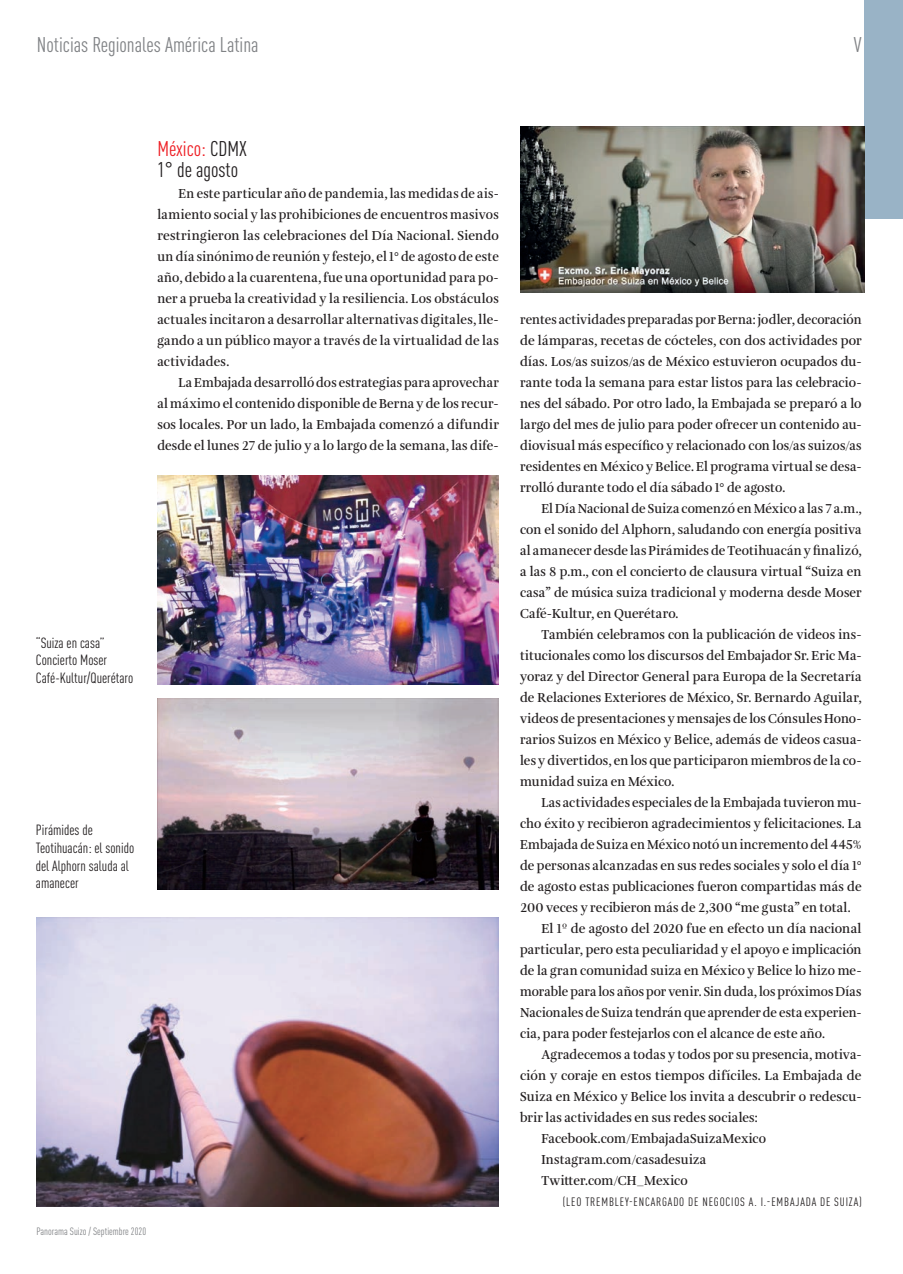
<style>
.page{position:relative;width:903px;height:1274px;background:#fff}
.page>*{position:absolute;margin:0;border:0;box-sizing:border-box;transform-origin:0 0}
.t1{font:condensed 21px "DINOT";color:#808285}
.t2{font:condensed 21px/21px "DINOT";color:#231f20}
.t3{font:condensed 14.7px/17.5px "DINOT";color:#231f20}
.t4{font:600 13.5px/21px "Amalia Pro";letter-spacing:.01em;color:#231f20;text-align:justify;scale:.94 1}
.t5{font:600 13.5px/21px "Amalia Pro";letter-spacing:.01em;color:#231f20;text-align:justify;scale:.95 1}
.t6{font:600 13.5px/21px "Amalia Pro";letter-spacing:.01em;color:#231f20;text-align:justify;scale:.93 1}
.t7{font:600 13.5px "Amalia Pro";letter-spacing:.01em;color:#231f20;scale:.96 1}
.t8{font:600 13.5px "Amalia Pro";letter-spacing:.01em;color:#231f20}
.t9{font:condensed 12px "DINOT";letter-spacing:.07em;color:#231f20}
.t10{font:condensed 10.5px "DINOT";color:#808285}
.s1{color:#ee1d23}
</style>
<div class="page">
<div style="left:863px;top:0;width:40px;height:219px;background:#99b3c6"></div>
<img style="left:520px;top:127px;width:344px;height:166px">
<img style="left:36px;top:917px;width:463px;height:289px">
<img style="left:157px;top:698px;width:342px;height:191px">
<img style="left:157px;top:475px;width:342px;height:209px">
<h1 class="t1" style="left:37px;top:33px;width:223px">Noticias Regionales América Latina</h1>
<h1 class="t1" style="left:853px;top:33px;width:9px">V</h1>
<h1 class="t2" style="left:157px;top:138px;width:91px"><span class="s1">México:</span> CDMX<br>1° de agosto</h1>
<p class="t6" style="left:157px;top:183px;width:369px;text-indent:21px">En este particular año de pandemia, las medidas de ais&shy;lamiento social y las prohibiciones de encuentros masivos restringieron las celebraciones del Día Nacional. Siendo un día sinónimo de reunión y festejo, el 1° de agosto de este año, debido a la cuarentena, fue una oportunidad para po&shy;ner a prueba la creatividad y la resiliencia. Los obstáculos actuales incitaron a desarrollar alternativas digitales, lle&shy;gando a un público mayor a través de la virtualidad de las actividades.</p>
<p class="t4" style="left:157px;top:372px;width:365px;text-indent:21px">La Embajada desarrolló dos estrategias para aprovechar al máximo el contenido disponible de Berna y de los recur&shy;sos locales. Por un lado, la Embajada comenzó a difundir desde el lunes 27 de julio y a lo largo de la semana, las dife-</p>
<p class="t3" style="left:36px;top:634px;width:99px">“Suiza en casa”<br>Concierto Moser<br>Café-Kultur/Querétaro</p>
<p class="t3" style="left:36px;top:821px;width:100px">Pirámides de<br>Teotihuacán: el sonido del Alphorn saluda al amanecer</p>
<p class="t10" style="left:36px;top:1225px;width:111px">Panorama Suizo / Septiembre 2020</p>
<p class="t4" style="left:520px;top:309px;width:365px">rentes actividades preparadas por Berna: jodler, decoración de lámparas, recetas de cócteles, con dos actividades por días. Los/as suizos/as de México estuvieron ocupados du&shy;rante toda la semana para estar listos para las celebracio&shy;nes del sábado. Por otro lado, la Embajada se preparó a lo largo del mes de julio para poder ofrecer un contenido au&shy;diovisual más específico y relacionado con los/as suizos/as residentes en México y Belice. El programa virtual se desa&shy;rrolló durante todo el día sábado 1° de agosto.</p>
<p class="t4" style="left:520px;top:498px;width:365px;text-indent:21px">El Día Nacional de Suiza comenzó en México a las 7 a.m., con el sonido del Alphorn, saludando con energía positiva al amanecer desde las Pirámides de Teotihuacán y finalizó, a las 8 p.m., con el concierto de clausura virtual “Suiza en casa” de música suiza tradicional y moderna desde Moser Café-Kultur, en Querétaro.</p>
<p class="t5" style="left:520px;top:624px;width:361px;text-indent:21px">También celebramos con la publicación de videos ins&shy;titucionales como los discursos del Embajador Sr. Eric Ma&shy;yoraz y del Director General para Europa de la Secretaría de Relaciones Exteriores de México, Sr. Bernardo Aguilar, videos de presentaciones y mensajes de los Cónsules Hono&shy;rarios Suizos en México y Belice, además de videos casua&shy;les y divertidos, en los que participaron miembros de la co&shy;munidad suiza en México.</p>
<p class="t5" style="left:541px;top:792px;width:338px">Las actividades especiales de la Embajada tuvieron mu-</p>
<p class="t5" style="left:520px;top:813px;width:361px">cho éxito y recibieron agradecimientos y felicitaciones. La</p>
<p class="t4" style="left:520px;top:834px;width:365px">Embajada de Suiza en México notó un incremento del 445%</p>
<p class="t5" style="left:520px;top:855px;width:361px">de personas alcanzadas en sus redes sociales y solo el día 1°</p>
<p class="t7" style="left:520px;top:878px;width:357px">de agosto estas publicaciones fueron compartidas más de</p>
<p class="t5" style="left:520px;top:897px;width:349px">200 veces y recibieron más de 2,300 “me gusta” en total.</p>
<p class="t8" style="left:541px;top:920px;width:322px">El 1º de agosto del 2020 fue en efecto un día nacional</p>
<p class="t5" style="left:520px;top:939px;width:361px">particular, pero esta peculiaridad y el apoyo e implicación</p>
<p class="t5" style="left:520px;top:960px;width:361px">de la gran comunidad suiza en México y Belice lo hizo me-</p>
<p class="t4" style="left:520px;top:981px;width:365px">morable para los años por venir. Sin duda, los próximos Días</p>
<p class="t4" style="left:520px;top:1002px;width:365px">Nacionales de Suiza tendrán que aprender de esta experien-</p>
<p class="t5" style="left:520px;top:1023px;width:322px">cia, para poder festejarlos con el alcance de este año.</p>
<p class="t5" style="left:541px;top:1044px;width:338px">Agradecemos a todas y todos por su presencia, motiva-</p>
<p class="t8" style="left:520px;top:1067px;width:343px">ción y coraje en estos tiempos difíciles. La Embajada de</p>
<p class="t7" style="left:520px;top:1088px;width:357px">Suiza en México y Belice los invita a descubrir o redescu-</p>
<p class="t5" style="left:520px;top:1107px;width:251px">brir las actividades en sus redes sociales:</p>
<p class="t5" style="left:541px;top:1128px;width:238px">Facebook.com/EmbajadaSuizaMexico</p>
<p class="t5" style="left:541px;top:1149px;width:175px">Instagram.com/casadesuiza</p>
<p class="t5" style="left:541px;top:1170px;width:155px">Twitter.com/CH_Mexico</p>
<p class="t9" style="left:563px;top:1195px;width:300px">(LEO TREMBLEY-ENCARGADO DE NEGOCIOS A. I.-EMBAJADA DE SUIZA)</p>
</div>
